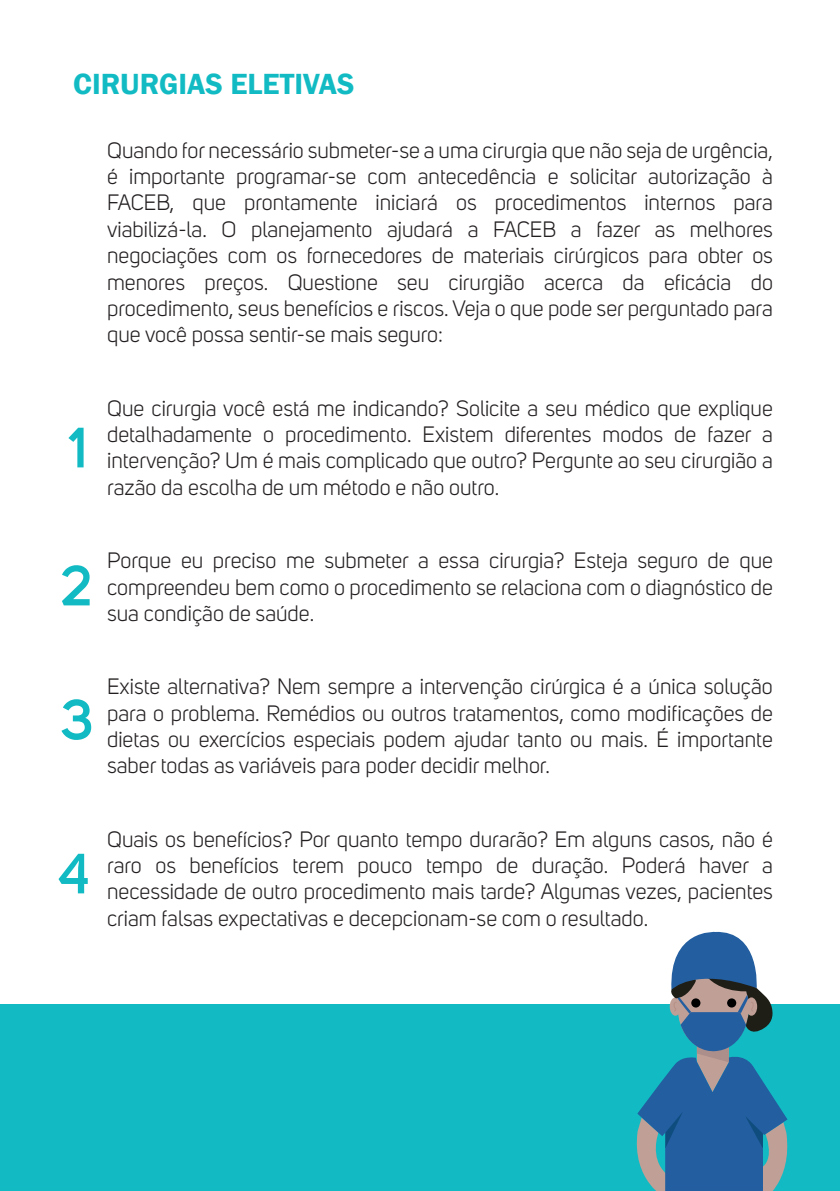
<style>
.page{position:relative;width:840px;height:1191px;background:#fff}
.page>*{position:absolute;margin:0;border:0;box-sizing:border-box;transform-origin:0 0}
.t1{font:600 56px "Uni Sans";color:#12bbc3}
.t2{font:600 30px "Franklin Gothic";color:#12bbc3}
.t3{font:22px/26.4px "Uni Sans";color:#231f20;text-align:justify}
</style>
<div class="page">
<div style="left:0;top:1005px;width:839px;height:186px;background:#12bbc3"></div>
<svg style="left:630px;top:931px;width:162px;height:260px"></svg>
<h2 class="t2" style="left:73px;top:65px;width:282px">CIRURGIAS ELETIVAS</h2>
<h1 class="t1" style="left:68px;top:415px;width:20px">1</h1>
<p class="t3" style="left:107px;top:137px;width:667px">Quando for necessário submeter-se a uma cirurgia que não seja de urgência, é importante programar-se com antecedência e solicitar autorização à FACEB, que prontamente iniciará os procedimentos internos para viabilizá-la. O planejamento ajudará a FACEB a fazer as melhores negociações com os fornecedores de materiais cirúrgicos para obter os menores preços. Questione seu cirurgião acerca da eficácia do procedimento, seus benefícios e riscos. Veja o que pode ser perguntado para que você possa sentir-se mais seguro:</p>
<p class="t3" style="left:107px;top:395px;width:667px">Que cirurgia você está me indicando? Solicite a seu médico que explique detalhadamente o procedimento. Existem diferentes modos de fazer a intervenção? Um é mais complicado que outro? Pergunte ao seu cirurgião a razão da escolha de um método e não outro.</p>
<h1 class="t1" style="left:60px;top:553px;width:33px">2</h1>
<p class="t3" style="left:107px;top:547px;width:667px">Porque eu preciso me submeter a essa cirurgia? Esteja seguro de que compreendeu bem como o procedimento se relaciona com o diagnóstico de sua condição de saúde.</p>
<h1 class="t1" style="left:60px;top:687px;width:35px">3</h1>
<p class="t3" style="left:107px;top:673px;width:667px">Existe alternativa? Nem sempre a intervenção cirúrgica é a única solução para o problema. Remédios ou outros tratamentos, como modificações de dietas ou exercícios especiais podem ajudar tanto ou mais. É importante saber todas as variáveis para poder decidir melhor.</p>
<h1 class="t1" style="left:58px;top:840px;width:33px">4</h1>
<p class="t3" style="left:107px;top:826px;width:667px">Quais os benefícios? Por quanto tempo durarão? Em alguns casos, não é raro os benefícios terem pouco tempo de duração. Poderá haver a necessidade de outro procedimento mais tarde? Algumas vezes, pacientes criam falsas expectativas e decepcionam-se com o resultado.</p>
</div>
